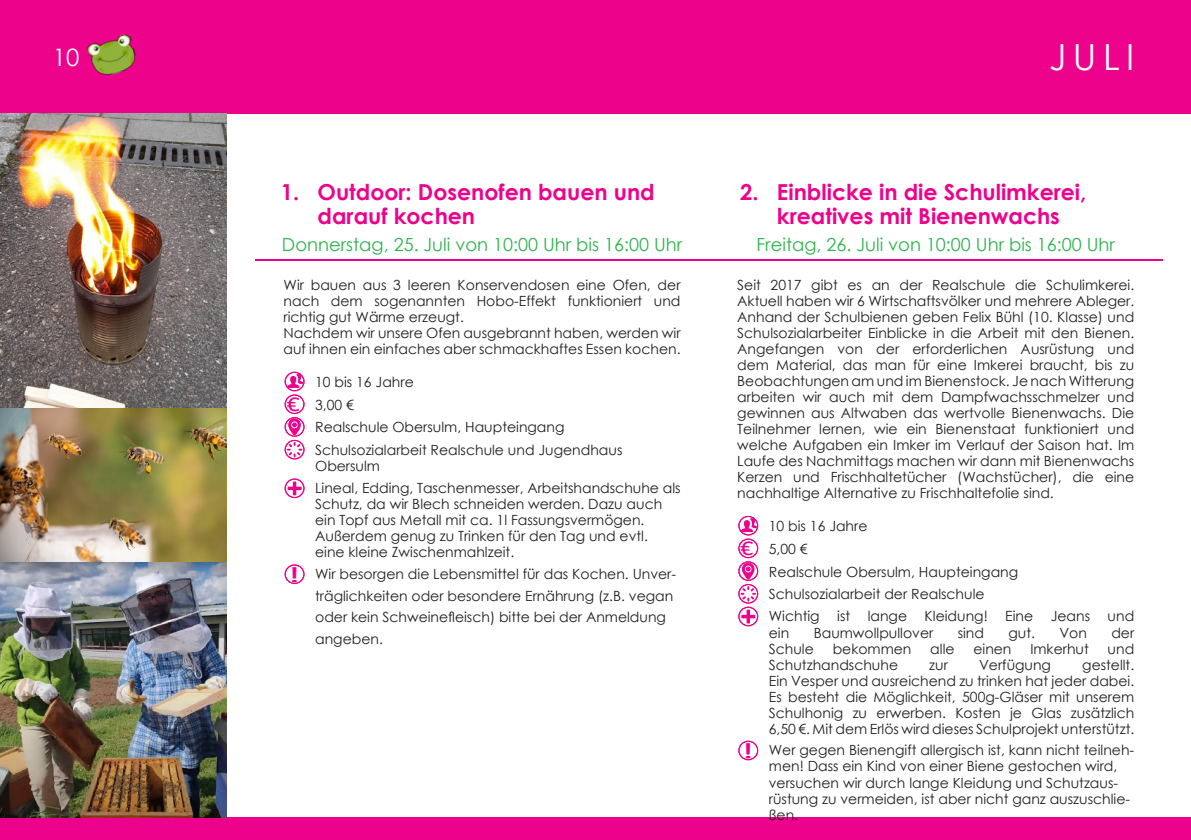
<style>
.page{position:relative;width:1191px;height:840px;background:#fff}
.page>*{position:absolute;margin:0;border:0;box-sizing:border-box;transform-origin:0 0}
.t1{font:36px "Century Gothic";color:#fff}
.t2{font:24px "Century Gothic";color:#fff}
.t3{font:22.2px "Calibri";color:#ed028c;scale:2.01 1}
.t4{font:700 22px/24px "Century Gothic";color:#ed028c}
.t5{font:21.2px "Calibri";color:#ed028c;scale:1.24 1}
.t6{font:18px "Century Gothic";color:#2cb34b}
.t7{font:14px/16px "Century Gothic";color:#231f20}
</style>
<div class="page">
<div style="left:0;top:0;width:1191px;height:113px;background:#ed028c"></div>
<img style="left:0;top:407px;width:227px;height:154px">
<img style="left:0;top:114px;width:227px;height:293px">
<div style="left:0;top:817px;width:1191px;height:22px;background:#ed028c"></div>
<hr style="left:255px;top:259px;width:907px;height:1px;background:#ed028c">
<div style="left:285px;top:371px;width:19px;height:20px;border:1px solid #ed028c;border-radius:50%"></div>
<div style="left:285px;top:372px;width:19px;height:18px;border:1px solid #ed028c;border-radius:50%"></div>
<svg style="left:287px;top:374px;width:16px;height:14px"></svg>
<div style="left:285px;top:394px;width:19px;height:20px;border:1px solid #ed028c;border-radius:50%"></div>
<div style="left:285px;top:395px;width:19px;height:18px;border:1px solid #ed028c;border-radius:50%"></div>
<svg style="left:285px;top:417px;width:19px;height:19px"></svg>
<div style="left:285px;top:417px;width:19px;height:19px;border:1px solid #ed028c;border-radius:50%"></div>
<svg style="left:289px;top:418px;width:11px;height:16px"></svg>
<div style="left:285px;top:439px;width:19px;height:20px;border:1px solid #ed028c;border-radius:50%"></div>
<div style="left:285px;top:440px;width:19px;height:18px;border:1px solid #ed028c;border-radius:50%"></div>
<svg style="left:287px;top:442px;width:15px;height:15px"></svg>
<div style="left:285px;top:478px;width:19px;height:20px;border:1px solid #ed028c;border-radius:50%"></div>
<div style="left:285px;top:479px;width:19px;height:18px;border:1px solid #ed028c;border-radius:50%"></div>
<svg style="left:287px;top:481px;width:15px;height:14px"></svg>
<svg style="left:285px;top:564px;width:19px;height:19px"></svg>
<div style="left:285px;top:564px;width:19px;height:19px;border:1px solid #ed028c;border-radius:50%"></div>
<svg style="left:291px;top:570px;width:9px;height:7px"></svg>
<div style="left:738px;top:515px;width:20px;height:20px;border:1px solid #ed028c;border-radius:50%"></div>
<div style="left:739px;top:516px;width:18px;height:18px;border:1px solid #ed028c;border-radius:50%"></div>
<svg style="left:741px;top:518px;width:16px;height:14px"></svg>
<div style="left:738px;top:538px;width:20px;height:20px;border:1px solid #ed028c;border-radius:50%"></div>
<div style="left:739px;top:539px;width:18px;height:18px;border:1px solid #ed028c;border-radius:50%"></div>
<div style="left:738px;top:561px;width:20px;height:19px;border:1px solid #ed028c;border-radius:50%"></div>
<div style="left:739px;top:561px;width:18px;height:19px;border:1px solid #ed028c;border-radius:50%"></div>
<svg style="left:742px;top:562px;width:12px;height:16px"></svg>
<div style="left:738px;top:583px;width:20px;height:20px;border:1px solid #ed028c;border-radius:50%"></div>
<div style="left:739px;top:584px;width:18px;height:18px;border:1px solid #ed028c;border-radius:50%"></div>
<svg style="left:740px;top:586px;width:16px;height:15px"></svg>
<div style="left:738px;top:606px;width:20px;height:20px;border:1px solid #ed028c;border-radius:50%"></div>
<div style="left:739px;top:607px;width:18px;height:18px;border:1px solid #ed028c;border-radius:50%"></div>
<svg style="left:741px;top:609px;width:14px;height:14px"></svg>
<div style="left:738px;top:740px;width:20px;height:19px;border:1px solid #ed028c;border-radius:50%"></div>
<div style="left:739px;top:740px;width:18px;height:19px;border:1px solid #ed028c;border-radius:50%"></div>
<img style="left:0;top:561px;width:227px;height:256px">
<img style="left:87px;top:34px;width:49px;height:42px">
<p class="t2" style="left:53px;top:40px;width:28px">10</p>
<p class="t1" style="left:1049px;top:32px;width:87px">JULI</p>
<p class="t4" style="left:281px;top:179px;width:20px">1.</p>
<p class="t4" style="left:317px;top:179px;width:339px">Outdoor: Dosenofen bauen und darauf kochen</p>
<p class="t4" style="left:740px;top:179px;width:20px">2.</p>
<p class="t4" style="left:777px;top:179px;width:311px">Einblicke in die Schulimkerei, kreatives mit Bienenwachs</p>
<p class="t6" style="left:282px;top:231px;width:402px">Donnerstag, 25. Juli von 10:00 Uhr bis 16:00 Uhr</p>
<p class="t6" style="left:756px;top:231px;width:360px">Freitag, 26. Juli von 10:00 Uhr bis 16:00 Uhr</p>
<p class="t7" style="left:283px;top:277px;width:398px;text-align:justify">Wir bauen aus 3 leeren Konservendosen eine Ofen, der nach dem sogenannten Hobo-Effekt funktioniert und richtig gut Wärme erzeugt.</p>
<p class="t7" style="left:283px;top:325px;width:398px">Nachdem wir unsere Ofen ausgebrannt haben, werden wir auf ihnen ein einfaches aber schmackhaftes Essen kochen.</p>
<p class="t7" style="left:315px;top:373px;width:100px">10 bis 16 Jahre</p>
<p class="t5" style="left:286px;top:390px;width:12px">€</p>
<p class="t7" style="left:315px;top:396px;width:40px">3,00 €</p>
<p class="t7" style="left:315px;top:419px;width:251px">Realschule Obersulm, Haupteingang</p>
<p class="t7" style="left:315px;top:441px;width:309px">Schulsozialarbeit Realschule und Jugendhaus</p>
<p class="t7" style="left:315px;top:458px;width:66px">Obersulm</p>
<p class="t7" style="left:315px;top:479px;width:367px">Lineal, Edding, Taschenmesser, Arbeitshandschuhe als Schutz, da wir Blech schneiden werden. Dazu auch ein Topf aus Metall mit ca. 1l Fassungsvermögen.<br>Außerdem genug zu Trinken für den Tag und evtl. eine kleine Zwischenmahlzeit.</p>
<p class="t3" style="left:286px;top:560px;width:9px">!</p>
<p class="t7" style="left:315px;top:563px;width:362px;line-height:21.6px">Wir besorgen die Lebensmittel für das Kochen. Unver&shy;träglichkeiten oder besondere Ernährung (z.B. vegan oder kein Schweinefleisch) bitte bei der Anmeldung angeben.</p>
<p class="t7" style="left:737px;top:277px;width:398px;text-align:justify">Seit 2017 gibt es an der Realschule die Schulimkerei.<br>Aktuell haben wir 6 Wirtschaftsvölker und mehrere Ableger.<br>Anhand der Schulbienen geben Felix Bühl (10. Klasse) und Schulsozialarbeiter Einblicke in die Arbeit mit den Bienen.<br>Angefangen von der erforderlichen Ausrüstung und dem Material, das man für eine Imkerei braucht, bis zu Beobachtungen am und im Bienenstock. Je nach Witterung arbeiten wir auch mit dem Dampfwachsschmelzer und gewinnen aus Altwaben das wertvolle Bienenwachs. Die Teilnehmer lernen, wie ein Bienenstaat funktioniert und welche Aufgaben ein Imker im Verlauf der Saison hat. Im Laufe des Nachmittags machen wir dann mit Bienenwachs Kerzen und Frischhaltetücher (Wachstücher), die eine nachhaltige Alternative zu Frischhaltefolie sind.</p>
<p class="t7" style="left:769px;top:517px;width:100px">10 bis 16 Jahre</p>
<p class="t5" style="left:740px;top:534px;width:12px">€</p>
<p class="t7" style="left:769px;top:540px;width:40px">5,00 €</p>
<p class="t7" style="left:769px;top:563px;width:251px">Realschule Obersulm, Haupteingang</p>
<p class="t7" style="left:769px;top:585px;width:217px">Schulsozialarbeit der Realschule</p>
<p class="t7" style="left:769px;top:608px;width:367px">Wichtig ist lange Kleidung! Eine Jeans und ein</p>
<p class="t7" style="left:813px;top:624px;width:121px">Baumwollpullover</p>
<p class="t7" style="left:957px;top:624px;width:28px">sind</p>
<p class="t7" style="left:1008px;top:624px;width:28px">gut.</p>
<p class="t7" style="left:1059px;top:624px;width:29px">Von</p>
<p class="t7" style="left:1111px;top:624px;width:24px">der</p>
<p class="t7" style="left:769px;top:640px;width:46px">Schule</p>
<p class="t7" style="left:832px;top:640px;width:80px">bekommen</p>
<p class="t7" style="left:930px;top:640px;width:26px">alle</p>
<p class="t7" style="left:973px;top:640px;width:40px">einen</p>
<p class="t7" style="left:1030px;top:640px;width:60px">Imkerhut</p>
<p class="t7" style="left:1107px;top:640px;width:28px">und</p>
<p class="t7" style="left:769px;top:656px;width:131px">Schutzhandschuhe</p>
<p class="t7" style="left:929px;top:656px;width:20px">zur</p>
<p class="t7" style="left:979px;top:656px;width:73px">Verfügung</p>
<p class="t7" style="left:1082px;top:656px;width:54px">gestellt.</p>
<p class="t7" style="left:769px;top:672px;width:367px">Ein Vesper und ausreichend zu trinken hat jeder dabei.</p>
<p class="t7" style="left:769px;top:688px;width:367px">Es besteht die Möglichkeit, 500g-Gläser mit unserem<br>Schulhonig zu erwerben. Kosten je Glas zusätzlich</p>
<p class="t7" style="left:769px;top:720px;width:367px">6,50 €. Mit dem Erlös wird dieses Schulprojekt unterstützt.</p>
<p class="t3" style="left:740px;top:736px;width:9px">!</p>
<p class="t7" style="left:769px;top:741px;width:367px">Wer gegen Bienengift allergisch ist, kann nicht teilneh&shy;men! Dass ein Kind von einer Biene gestochen wird, versuchen wir durch lange Kleidung und Schutzaus&shy;rüstung zu vermeiden, ist aber nicht ganz auszuschlie&shy;ßen.</p>
</div>
